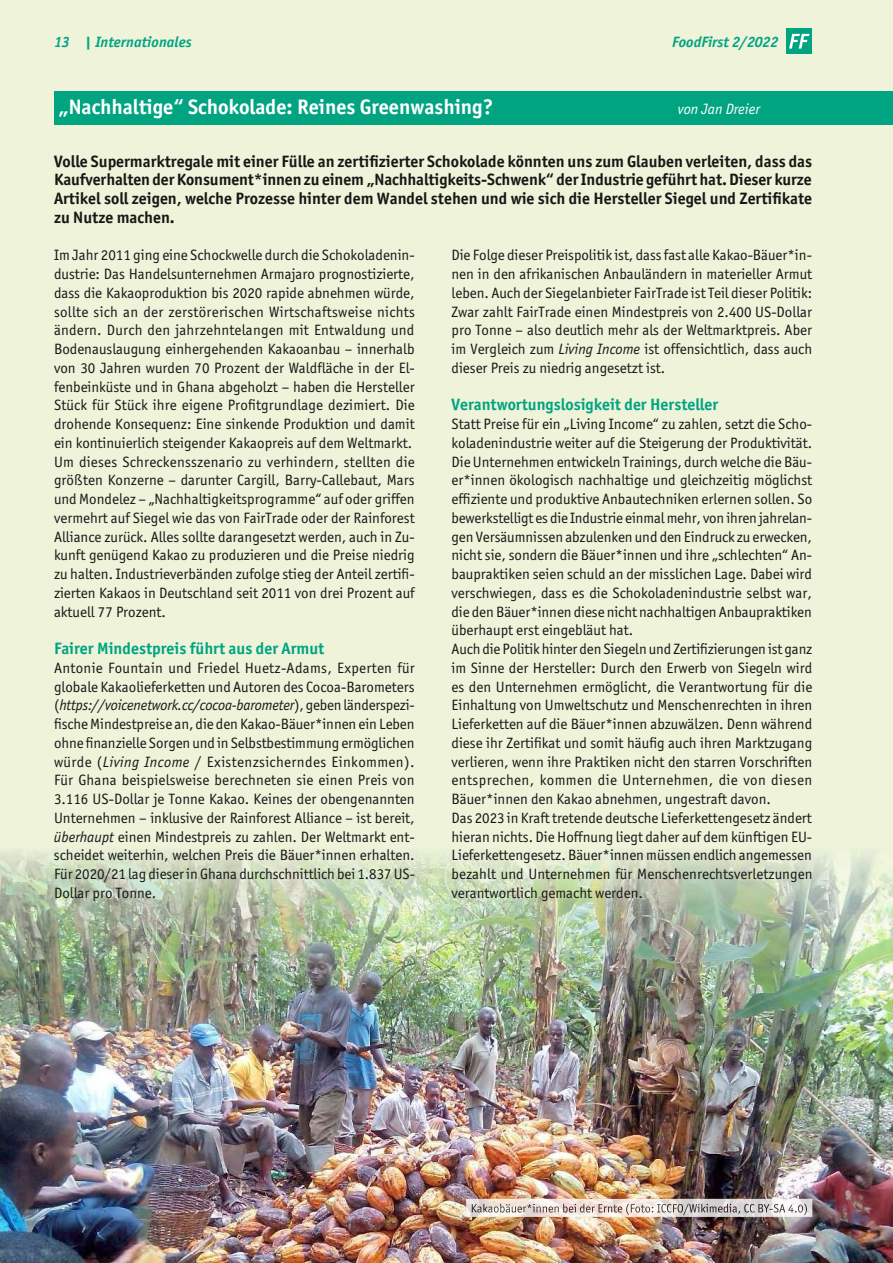
<style>
.page{position:relative;width:893px;height:1263px;background:#eef3da}
.page>*{position:absolute;margin:0;border:0;box-sizing:border-box;transform-origin:0 0}
.t1{font:700 21px "Officina Sans ITC";color:#fff}
.t2{font:700 16.5px/18.8px "Officina Sans ITC";color:#181716;text-align:justify}
.t3{font:700 16.5px "Officina Sans ITC";color:#00a481}
.t4{font:15px/18.8px "Officina Sans ITC Boo";color:#181716}
.t5{font:15px "Officina Sans ITC Boo It";letter-spacing:-.01em;color:#181716}
.t6{font:italic 700 15px "Officina Sans ITC";color:#00a481}
.t7{font:15px "Officina Sans ITC Boo It";color:#fff}
.s1{font-family:"Officina Sans ITC Boo"}
.s2{font-family:"Officina Sans ITC Boo It"}
</style>
<div class="page">
<img style="left:0;top:847px;width:893px;height:416px">
<img style="left:466px;top:1199px;width:346px;height:18px">
<img style="left:472px;top:1204px;width:335px;height:11px">
<div style="left:787px;top:28px;width:25px;height:26px;background:#00a481"></div>
<svg style="left:789px;top:34px;width:21px;height:15px"></svg>
<div style="left:54px;top:91px;width:839px;height:34px;background:#00a481"></div>
<p class="t6" style="left:54px;top:33px;width:139px">13 | Internationales</p>
<p class="t6" style="left:672px;top:33px;width:108px">FoodFirst 2/2022</p>
<h1 class="t1" style="left:58px;top:94px;width:436px">„Nachhaltige“ schokolade: Reines greenwashing?</h1>
<p class="t7" style="left:678px;top:101px;width:84px">von Jan Dreier</p>
<p class="t2" style="left:54px;top:151px;width:760px">Volle supermarktregale mit einer Fülle an zertifizierter schokolade könnten uns zum glauben verleiten, dass das Kaufverhalten der Konsument*innen zu einem „Nachhaltigkeits-schwenk“ der Industrie geführt hat. Dieser kurze Artikel soll zeigen, welche Prozesse hinter dem Wandel stehen und wie sich die hersteller siegel und Zertifikate zu Nutze machen.</p>
<p class="t4" style="left:54px;top:246px;width:362px">Im Jahr 2011 ging eine Schockwelle durch die Schokoladenin&shy;dustrie: Das handelsunternehmen Armajaro prognostizierte, dass die Kakaoproduktion bis 2020 rapide abnehmen würde, sollte sich an der zerstörerischen Wirtschaftsweise nichts ändern. Durch den jahrzehntelangen mit Entwaldung und Bodenauslaugung einhergehenden Kakaoanbau – innerhalb von 30 Jahren wurden 70 Prozent der Waldfläche in der El&shy;fenbeinküste und in Ghana abgeholzt – haben die hersteller Stück für Stück ihre eigene Profitgrundlage dezimiert. Die drohende Konsequenz: Eine sinkende Produktion und damit ein kontinuierlich steigender Kakaopreis auf dem Weltmarkt.<br>Um dieses Schreckensszenario zu verhindern, stellten die größten Konzerne – darunter cargill, Barry-callebaut, Mars und Mondelez – „Nachhaltigkeitsprogramme“ auf oder griffen vermehrt auf Siegel wie das von FairTrade oder der Rainforest Alliance zurück. Alles sollte darangesetzt werden, auch in Zu&shy;kunft genügend Kakao zu produzieren und die Preise niedrig zu halten. Industrieverbänden zufolge stieg der Anteil zertifi&shy;zierten Kakaos in Deutschland seit 2011 von drei Prozent auf aktuell 77 Prozent.</p>
<p class="t3" style="left:54px;top:638px;width:272px">Fairer Mindestpreis führt aus der Armut</p>
<p class="t4" style="left:54px;top:658px;width:362px">Antonie Fountain und Friedel huetz-Adams, Experten für globale Kakaolieferketten und Autoren des cocoa-Barometers</p>
<p class="t5" style="left:54px;top:697px;width:362px"><span class="s1">(</span>https://voicenetwork.cc/cocoa-barometer<span class="s1">), geben länderspezi-</span></p>
<p class="t4" style="left:54px;top:714px;width:362px;text-align:justify">fische Mindestpreise an, die den Kakao-Bäuer*innen ein Leben ohne finanzielle Sorgen und in Selbstbestimmung ermöglichen würde (<span class="s2">Living Income</span> / Existenzsicherndes Einkommen).<br>Für Ghana beispielsweise berechneten sie einen Preis von 3.116 US-Dollar je Tonne Kakao. Keines der obengenannten Unternehmen – inklusive der Rainforest Alliance – ist bereit, <span class="s2">überhaupt</span> einen Mindestpreis zu zahlen. Der Weltmarkt ent&shy;scheidet weiterhin, welchen Preis die Bäuer*innen erhalten.<br>Für 2020/21 lag dieser in Ghana durchschnittlich bei 1.837US-Dollar pro Tonne.</p>
<p class="t4" style="left:451px;top:246px;width:362px;text-align:justify">Die Folge dieser Preispolitik ist, dass fast alle Kakao-Bäuer*in&shy;nen in den afrikanischen Anbauländern in materieller Armut leben. Auch der Siegelanbieter FairTrade ist Teil dieser Politik:<br>Zwar zahlt FairTrade einen Mindestpreis von 2.400 US-Dollar pro Tonne – also deutlich mehr als der Weltmarktpreis. Aber im Vergleich zum <span class="s2">Living Income</span> ist offensichtlich, dass auch dieser Preis zu niedrig angesetzt ist.</p>
<p class="t3" style="left:451px;top:394px;width:268px">Verantwortungslosigkeit der hersteller</p>
<p class="t4" style="left:451px;top:414px;width:362px">Statt Preise für ein „Living Income“ zu zahlen, setzt die Scho&shy;koladenindustrie weiter auf die Steigerung der Produktivität.<br>Die Unternehmen entwickeln Trainings, durch welche die Bäu&shy;er*innen ökologisch nachhaltige und gleichzeitig möglichst effiziente und produktive Anbautechniken erlernen sollen. So bewerkstelligt es die Industrie einmal mehr, von ihren jahrelan&shy;gen Versäumnissen abzulenken und den Eindruck zu erwecken, nicht sie, sondern die Bäuer*innen und ihre „schlechten“ An&shy;baupraktiken seien schuld an der misslichen Lage. Dabei wird verschwiegen, dass es die Schokoladenindustrie selbst war, die den Bäuer*innen diese nicht nachhaltigen Anbaupraktiken überhaupt erst eingebläut hat.<br>Auch die Politik hinter den Siegeln und Zertifizierungen ist ganz im Sinne der hersteller: Durch den Erwerb von Siegeln wird es den Unternehmen ermöglicht, die Verantwortung für die Einhaltung von Umweltschutz und Menschenrechten in ihren Lieferketten auf die Bäuer*innen abzuwälzen. Denn während diese ihr Zertifikat und somit häufig auch ihren Marktzugang verlieren, wenn ihre Praktiken nicht den starren Vorschriften entsprechen, kommen die Unternehmen, die von diesen Bäuer*innen den Kakao abnehmen, ungestraft davon.<br>Das 2023 in Kraft tretende deutsche Lieferkettengesetz ändert hieran nichts. Die hoffnung liegt daher auf dem künftigen EU-Lieferkettengesetz. Bäuer*innen müssen endlich angemessen bezahlt und Unternehmen für Menschenrechtsverletzungen verantwortlich gemacht werden.</p>
</div>
